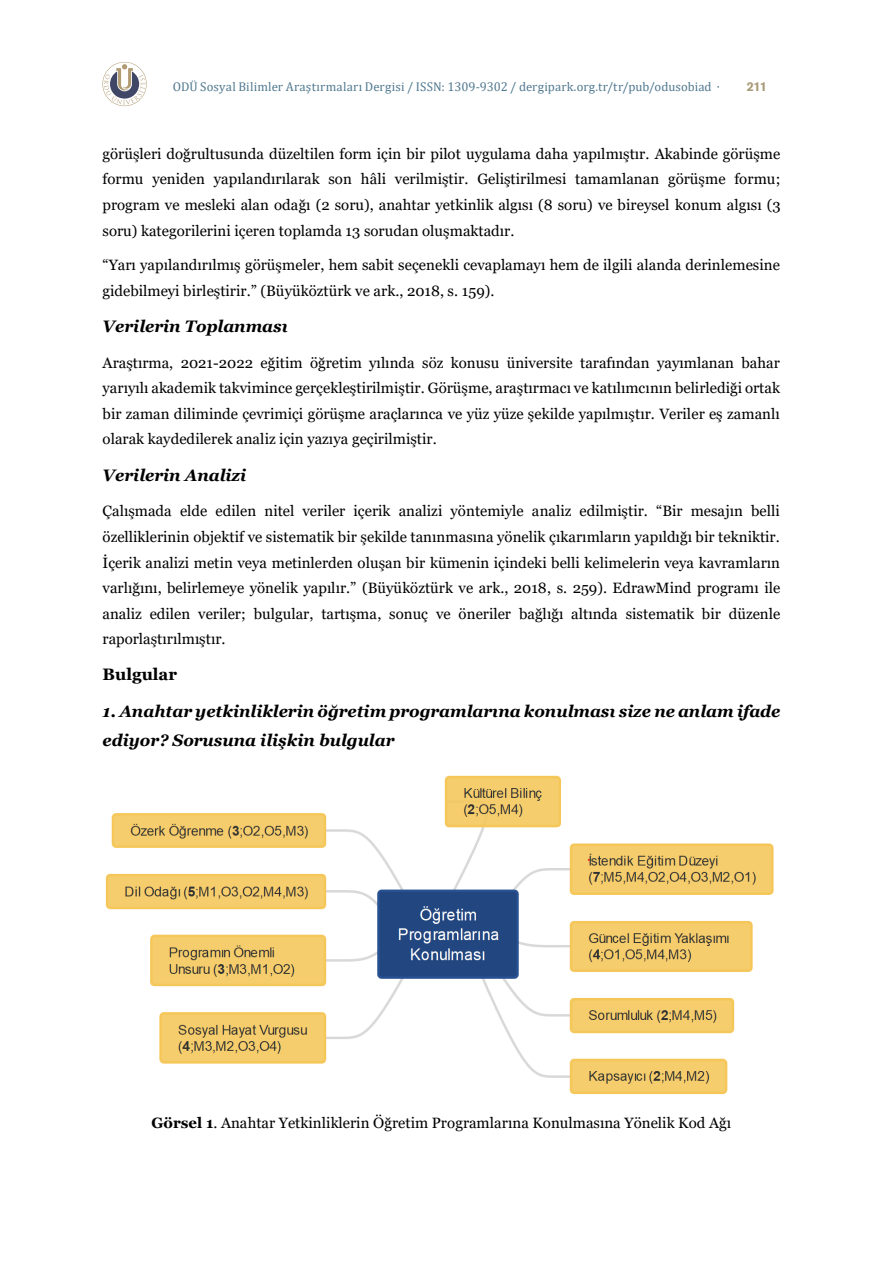
<style>
.page{position:relative;width:893px;height:1263px;background:#fff}
.page>*{position:absolute;margin:0;border:0;box-sizing:border-box;transform-origin:0 0}
.t1{font:italic 700 16.65px/28px "Georgia";color:#000}
.t2{font:700 16.65px "Georgia";color:#000}
.t3{font:15px/25.7px "Georgia";color:#000;text-align:justify}
.t4{font:12.75px "Cambria";letter-spacing:.01em;color:#517990}
.t5{font:700 12.75px "Akzidenz Grotesk Pro";color:#a99c7a}
.s1{font-weight:700}
</style>
<div class="page">
<svg style="left:102px;top:62px;width:45px;height:44px"></svg>
<img style="left:105px;top:775px;width:669px;height:319px">
<p class="t4" style="left:173px;top:79px;width:549px">ODÜ Sosyal Bilimler Araştırmaları Dergisi / ISSN: 1309-9302 / dergipark.org.tr/tr/pub/odusobiad ∙</p>
<p class="t5" style="left:747px;top:78px;width:22px">211</p>
<p class="t3" style="left:103px;top:141px;width:679px">görüşleri doğrultusunda düzeltilen form için bir pilot uygulama daha yapılmıştır. Akabinde görüşme formu yeniden yapılandırılarak son hâli verilmiştir. Geliştirilmesi tamamlanan görüşme formu; program ve mesleki alan odağı (2 soru), anahtar yetkinlik algısı (8 soru) ve bireysel konum algısı (3 soru) kategorilerini içeren toplamda 13 sorudan oluşmaktadır.</p>
<p class="t3" style="left:103px;top:253px;width:679px">“Yarı yapılandırılmış görüşmeler, hem sabit seçenekli cevaplamayı hem de ilgili alanda derinlemesine gidebilmeyi birleştirir.” (Büyüköztürk ve ark., 2018, s. 159).</p>
<p class="t1" style="left:103px;top:312px;width:187px">Verilerin Toplanması</p>
<p class="t3" style="left:103px;top:350px;width:679px">Araştırma, 2021-2022 eğitim öğretim yılında söz konusu üniversite tarafından yayımlanan bahar yarıyılı akademik takvimince gerçekleştirilmiştir. Görüşme, araştırmacı ve katılımcının belirlediği ortak bir zaman diliminde çevrimiçi görüşme araçlarınca ve yüz yüze şekilde yapılmıştır. Veriler eş zamanlı olarak kaydedilerek analiz için yazıya geçirilmiştir.</p>
<p class="t1" style="left:103px;top:461px;width:145px">Verilerin Analizi</p>
<p class="t3" style="left:103px;top:499px;width:679px">Çalışmada elde edilen nitel veriler içerik analizi yöntemiyle analiz edilmiştir. “Bir mesajın belli özelliklerinin objektif ve sistematik bir şekilde tanınmasına yönelik çıkarımların yapıldığı bir tekniktir.<br>İçerik analizi metin veya metinlerden oluşan bir kümenin içindeki belli kelimelerin veya kavramların varlığını, belirlemeye yönelik yapılır.” (Büyüköztürk ve ark., 2018, s. 259). EdrawMind programı ile analiz edilen veriler; bulgular, tartışma, sonuç ve öneriler bağlığı altında sistematik bir düzenle raporlaştırılmıştır.</p>
<p class="t2" style="left:103px;top:664px;width:76px">Bulgular</p>
<p class="t1" style="left:103px;top:698px;width:679px">1. Anahtar yetkinliklerin öğretim programlarına konulması size ne anlam ifade ediyor? Sorusuna ilişkin bulgular</p>
<p class="t3" style="left:151px;top:1110px;width:581px"><span class="s1">Görsel 1</span>. Anahtar Yetkinliklerin Öğretim Programlarına Konulmasına Yönelik Kod Ağı</p>
</div>
